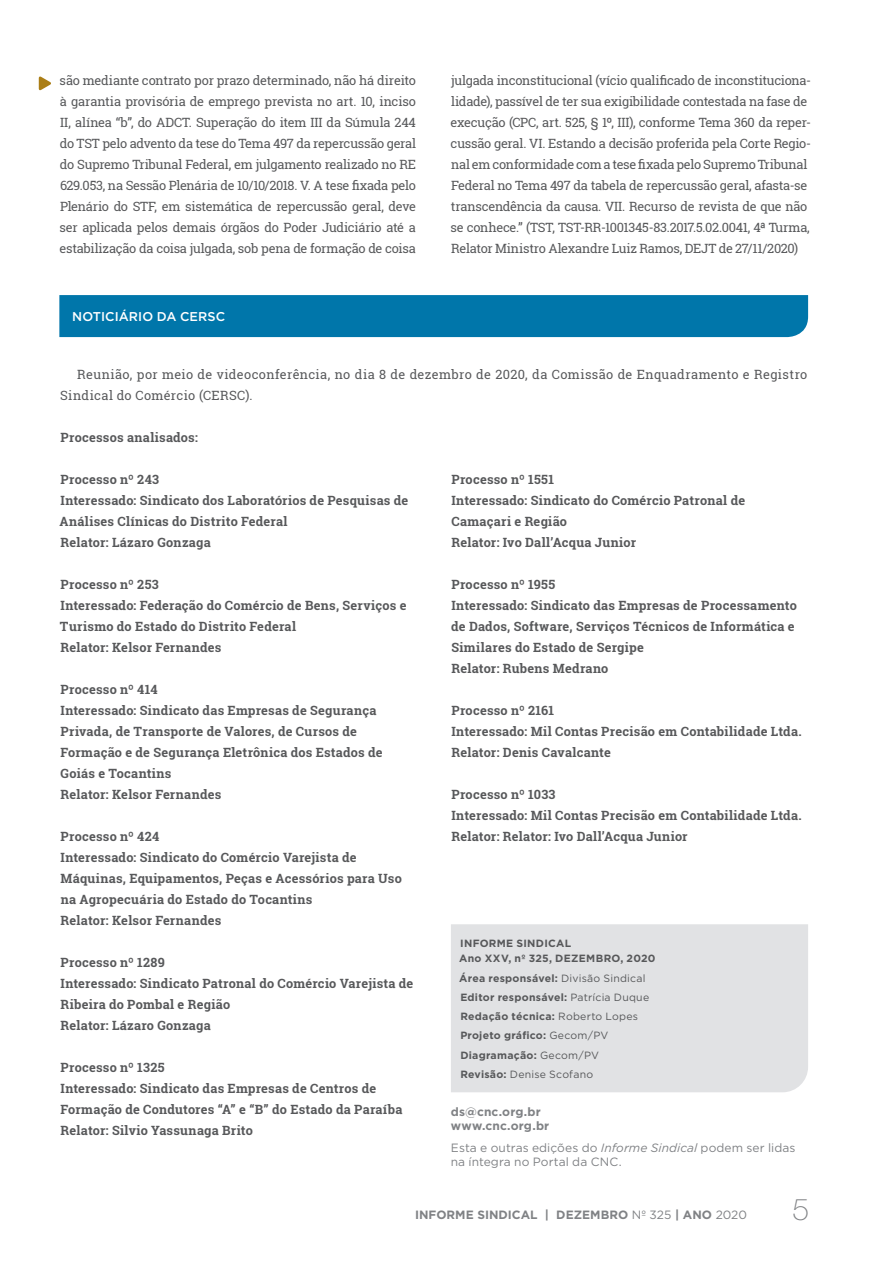
<style>
.page{position:relative;width:893px;height:1263px;background:#fff}
.page>*{position:absolute;margin:0;border:0;box-sizing:border-box;transform-origin:0 0}
.t1{font:100 30px "Helvetica Neue LT Pro";color:#808285}
.t2{font:700 12.75px/21px "Roboto Slab";letter-spacing:.02em;color:#57585a}
.t3{font:12.75px/21px "Roboto Slab";letter-spacing:-.02em;color:#57585a;text-align:justify}
.t4{font:12.75px/21px "Roboto Slab";letter-spacing:.025em;color:#57585a}
.t5{font:500 12.75px "Gotham";letter-spacing:.005em;color:#fff}
.t6{font:12px/14.4px "Gotham";letter-spacing:.005em;color:#808285}
.t7{font:700 12px/14.4px "Gotham";color:#808285}
.t8{font:700 10.5px/19.2px "Gotham";letter-spacing:.025em;color:#57585a}
.s1{font-weight:400}
.s2{font-style:italic}
</style>
<div class="page">
<div style="left:59px;top:295px;width:749px;height:42px;background:#0076aa"></div>
<div style="left:451px;top:924px;width:357px;height:168px;background:#e1e2e4"></div>
<svg style="left:39px;top:76px;width:12px;height:15px"></svg>
<p class="t3" style="left:60px;top:70px;width:358px">são mediante contrato por prazo determinado, não há direito à garantia provisória de emprego prevista no art. 10, inciso II, alínea “b”, do ADCT. Superação do item III da Súmula 244 do TST pelo advento da tese do Tema 497 da repercussão geral do Supremo Tribunal Federal, em julgamento realizado no RE 629.053, na Sessão Plenária de 10/10/2018. V. A tese fixada pelo Plenário do STF, em sistemática de repercussão geral, deve ser aplicada pelos demais órgãos do Poder Judiciário até a estabilização da coisa julgada, sob pena de formação de coisa</p>
<p class="t3" style="left:451px;top:70px;width:362px;text-align:left">julgada inconstitucional (vício qualificado de inconstituciona&shy;lidade), passível de ter sua exigibilidade contestada na fase de execução (CPC, art. 525, § 1º, III), conforme Tema 360 da reper&shy;cussão geral. VI. Estando a decisão proferida pela Corte Regio&shy;nal em conformidade com a tese fixada pelo Supremo Tribunal Federal no Tema 497 da tabela de repercussão geral, afasta-se transcendência da causa. VII. Recurso de revista de que não se conhece.” (TST, TST-RR-1001345-83.2017.5.02.0041, 4ª Turma, Relator Ministro Alexandre Luiz Ramos, DEJT de 27/11/2020)</p>
<p class="t5" style="left:72px;top:308px;width:155px">NOTICIÁRIO DA CERSC</p>
<p class="t4" style="left:60px;top:364px;width:749px;text-indent:17px">Reunião, por meio de videoconferência, no dia 8 de dezembro de 2020, da Comissão de Enquadramento e Registro<br>Sindical do Comércio (CERSC).</p>
<p class="t2" style="left:61px;top:427px;width:139px">Processos analisados:</p>
<p class="t2" style="left:60px;top:469px;width:350px">Processo nº 243<br>Interessado: Sindicato dos Laboratórios de Pesquisas de Análises Clínicas do Distrito Federal<br>Relator: Lázaro Gonzaga</p>
<p class="t2" style="left:60px;top:574px;width:348px">Processo nº 253<br>Interessado: Federação do Comércio de Bens, Serviços e Turismo do Estado do Distrito Federal<br>Relator: Kelsor Fernandes</p>
<p class="t2" style="left:61px;top:679px;width:324px">Processo nº 414<br>Interessado: Sindicato das Empresas de Segurança Privada, de Transporte de Valores, de Cursos de Formação e de Segurança Eletrônica dos Estados de Goiás e Tocantins<br>Relator: Kelsor Fernandes</p>
<p class="t2" style="left:61px;top:826px;width:343px">Processo nº 424<br>Interessado: Sindicato do Comércio Varejista de Máquinas, Equipamentos, Peças e Acessórios para Uso na Agropecuária do Estado do Tocantins<br>Relator: Kelsor Fernandes</p>
<p class="t2" style="left:61px;top:952px;width:354px">Processo nº 1289<br>Interessado: Sindicato Patronal do Comércio Varejista de<br>Ribeira do Pombal e Região<br>Relator: Lázaro Gonzaga</p>
<p class="t2" style="left:61px;top:1057px;width:343px">Processo nº 1325<br>Interessado: Sindicato das Empresas de Centros de Formação de Condutores “A” e “B” do Estado da Paraíba Relator: Silvio Yassunaga Brito</p>
<p class="t2" style="left:451px;top:469px;width:295px">Processo nº 1551<br>Interessado: Sindicato do Comércio Patronal de<br>Camaçari e Região<br>Relator: Ivo Dall’Acqua Junior</p>
<p class="t2" style="left:451px;top:574px;width:347px">Processo nº 1955<br>Interessado: Sindicato das Empresas de Processamento de Dados, Software, Serviços Técnicos de Informática e Similares do Estado de Sergipe<br>Relator: Rubens Medrano</p>
<p class="t2" style="left:451px;top:700px;width:352px">Processo nº 2161<br>Interessado: Mil Contas Precisão em Contabilidade Ltda.<br>Relator: Denis Cavalcante</p>
<p class="t2" style="left:451px;top:784px;width:352px">Processo nº 1033<br>Interessado: Mil Contas Precisão em Contabilidade Ltda.<br>Relator: Relator: Ivo Dall’Acqua Junior</p>
<p class="t8" style="left:459px;top:936px;width:198px;line-height:15px">INFORME SINDICAL<br>Ano XXV, nº 325, DEZEMBRO, 2020</p>
<p class="t8" style="left:459px;top:968px;width:191px">Área responsável: <span class="s1">Divisão Sindical<br></span>Editor responsável: <span class="s1">Patrícia Duque<br></span>Redação técnica: <span class="s1">Roberto Lopes<br></span>Projeto gráfico: <span class="s1">Gecom/PV<br></span>Diagramação: <span class="s1">Gecom/PV<br></span>Revisão: <span class="s1">Denise Scofano</span></p>
<p class="t7" style="left:451px;top:1104px;width:100px">ds@cnc.org.br www.cnc.org.br</p>
<p class="t6" style="left:451px;top:1140px;width:346px">Esta e outras edições do <span class="s2">Informe Sindical</span> podem ser lidas na íntegra no Portal da CNC.</p>
<p class="t7" style="left:415px;top:1207px;width:334px">INFORME SINDICAL | DEZEMBRO <span class="s1">Nº 325</span> | ANO <span class="s1">2020</span></p>
<h1 class="t1" style="left:793px;top:1193px;width:18px">5</h1>
</div>
